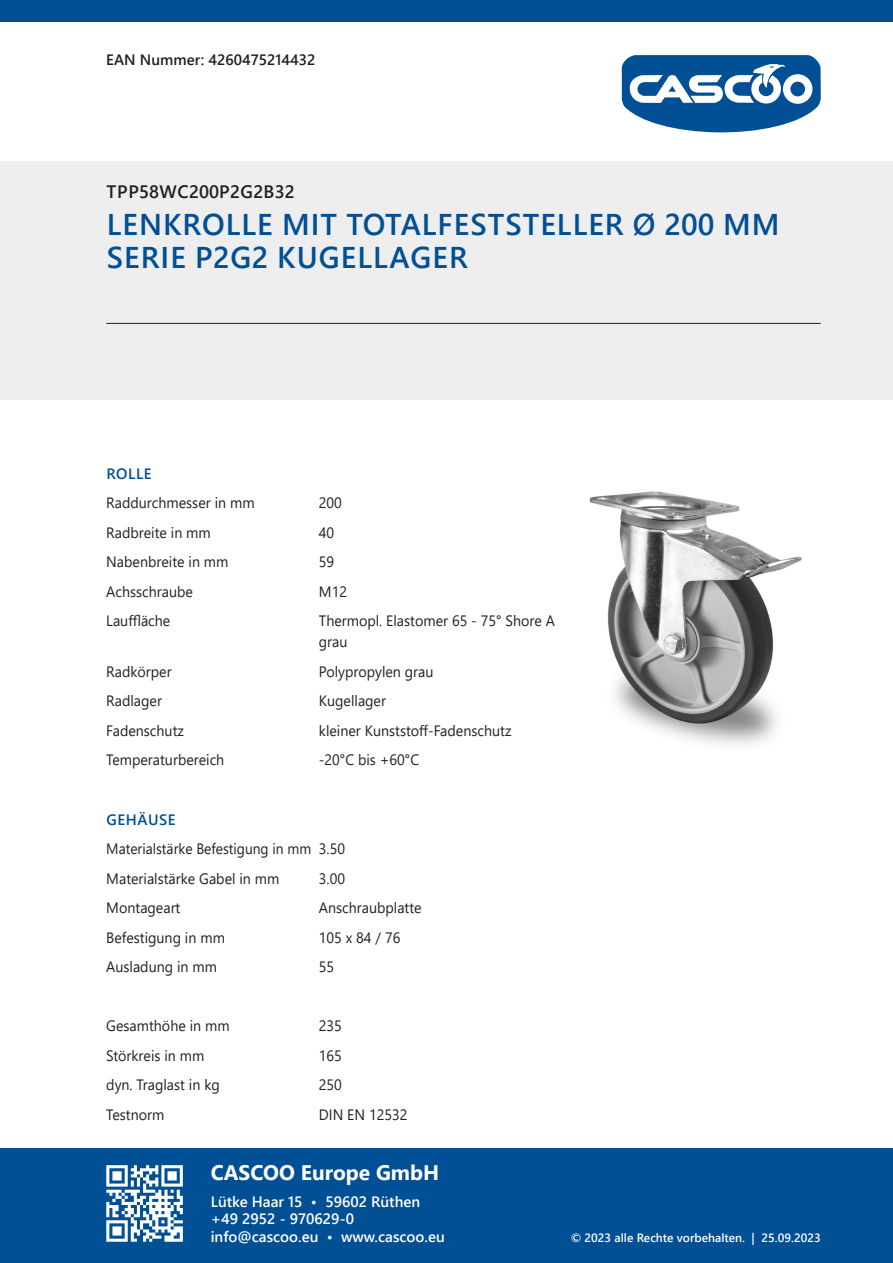
<style>
.page{position:relative;width:893px;height:1263px;background:#fff}
.page>*{position:absolute;margin:0;border:0;box-sizing:border-box;transform-origin:0 0}
.t1{font:600 30px/33px "Segoe UI";letter-spacing:.035em;color:#014f94}
.t2{font:700 21px "Segoe UI";color:#fff}
.t3{font:600 18px "Segoe UI";letter-spacing:.02em;color:#231f20}
.t4{font:15px/21px "Segoe UI";color:#231f20;scale:.95 1}
.t5{font:600 15px/17.5px "Segoe UI";color:#fff}
.t6{font:15px/29.5px "Segoe UI";color:#231f20;scale:.92 1}
.t7{font:600 15px "Segoe UI";color:#231f20}
.t8{font:600 15px "Segoe UI";letter-spacing:.035em;color:#014f94}
.t9{font:600 12px "Segoe UI";color:#fff}
</style>
<div class="page">
<img style="left:589px;top:491px;width:213px;height:254px">
<svg style="left:622px;top:55px;width:199px;height:78px"></svg>
<div style="left:0;top:162px;width:893px;height:238px;background:#eeeeef"></div>
<div style="left:0;top:1148px;width:893px;height:115px;background:#014f94"></div>
<div style="left:0;top:0;width:893px;height:21px;background:#014f94"></div>
<svg style="left:106px;top:1165px;width:77px;height:77px"></svg>
<hr style="left:106px;top:323px;width:715px;height:1px;background:#231f20">
<p class="t7" style="left:106px;top:45px;width:211px">EAN Nummer: 4260475214432</p>
<p class="t3" style="left:107px;top:175px;width:190px">TPP58WC200P2G2B32</p>
<h1 class="t1" style="left:107px;top:206px;width:674px">LENKROLLE MIT TOTALFESTSTELLER Ø 200 MM<br>SERIE P2G2 KUGELLAGER</h1>
<p class="t8" style="left:107px;top:459px;width:47px">ROLLE</p>
<p class="t4" style="left:106px;top:491px;width:158px">Raddurchmesser in mm</p>
<p class="t4" style="left:319px;top:491px;width:26px">200</p>
<p class="t4" style="left:106px;top:521px;width:112px">Radbreite in mm</p>
<p class="t4" style="left:319px;top:521px;width:18px">40</p>
<p class="t4" style="left:106px;top:550px;width:130px">Nabenbreite in mm</p>
<p class="t4" style="left:319px;top:550px;width:18px">59</p>
<p class="t4" style="left:106px;top:580px;width:93px">Achsschraube</p>
<p class="t4" style="left:319px;top:580px;width:31px">M12</p>
<p class="t4" style="left:106px;top:609px;width:69px">Lauffläche</p>
<p class="t4" style="left:319px;top:609px;width:250px">Thermopl. Elastomer 65 - 75° Shore A grau</p>
<p class="t4" style="left:106px;top:660px;width:70px">Radkörper</p>
<p class="t4" style="left:319px;top:660px;width:122px">Polypropylen grau</p>
<p class="t4" style="left:106px;top:689px;width:60px">Radlager</p>
<p class="t4" style="left:319px;top:689px;width:72px">Kugellager</p>
<p class="t4" style="left:106px;top:719px;width:83px">Fadenschutz</p>
<p class="t4" style="left:319px;top:719px;width:204px">kleiner Kunststoff-Fadenschutz</p>
<p class="t4" style="left:106px;top:748px;width:126px">Temperaturbereich</p>
<p class="t4" style="left:319px;top:748px;width:107px">-20°C bis +60°C</p>
<p class="t8" style="left:107px;top:805px;width:70px">GEHÄUSE</p>
<p class="t6" style="left:106px;top:832px;width:261px">Materialstärke Befestigung in mm 3.50<br>Materialstärke Gabel in mm</p>
<p class="t4" style="left:319px;top:866px;width:29px">3.00</p>
<p class="t4" style="left:106px;top:896px;width:80px">Montageart</p>
<p class="t4" style="left:319px;top:896px;width:110px">Anschraubplatte</p>
<p class="t4" style="left:106px;top:925px;width:126px">Befestigung in mm</p>
<p class="t4" style="left:319px;top:925px;width:87px">105 x 84 / 76</p>
<p class="t4" style="left:106px;top:955px;width:118px">Ausladung in mm</p>
<p class="t4" style="left:319px;top:955px;width:18px">55</p>
<p class="t4" style="left:106px;top:1014px;width:131px">Gesamthöhe in mm</p>
<p class="t4" style="left:319px;top:1014px;width:26px">235</p>
<p class="t4" style="left:106px;top:1043px;width:105px">Störkreis in mm</p>
<p class="t4" style="left:319px;top:1043px;width:26px">165</p>
<p class="t4" style="left:106px;top:1073px;width:121px">dyn. Traglast in kg</p>
<p class="t4" style="left:319px;top:1073px;width:26px">250</p>
<p class="t4" style="left:106px;top:1102px;width:63px">Testnorm</p>
<p class="t4" style="left:319px;top:1102px;width:95px">DIN EN 12532</p>
<h2 class="t2" style="left:211px;top:1153px;width:230px">CASCOO Europe GmbH</h2>
<p class="t5" style="left:211px;top:1191px;width:236px">Lütke Haar 15 • 59602 Rüthen +49 2952 - 970629-0 info@cascoo.eu • www.cascoo.eu</p>
<p class="t9" style="left:571px;top:1226px;width:251px">© 2023 alle Rechte vorbehalten. | 25.09.2023</p>
</div>
